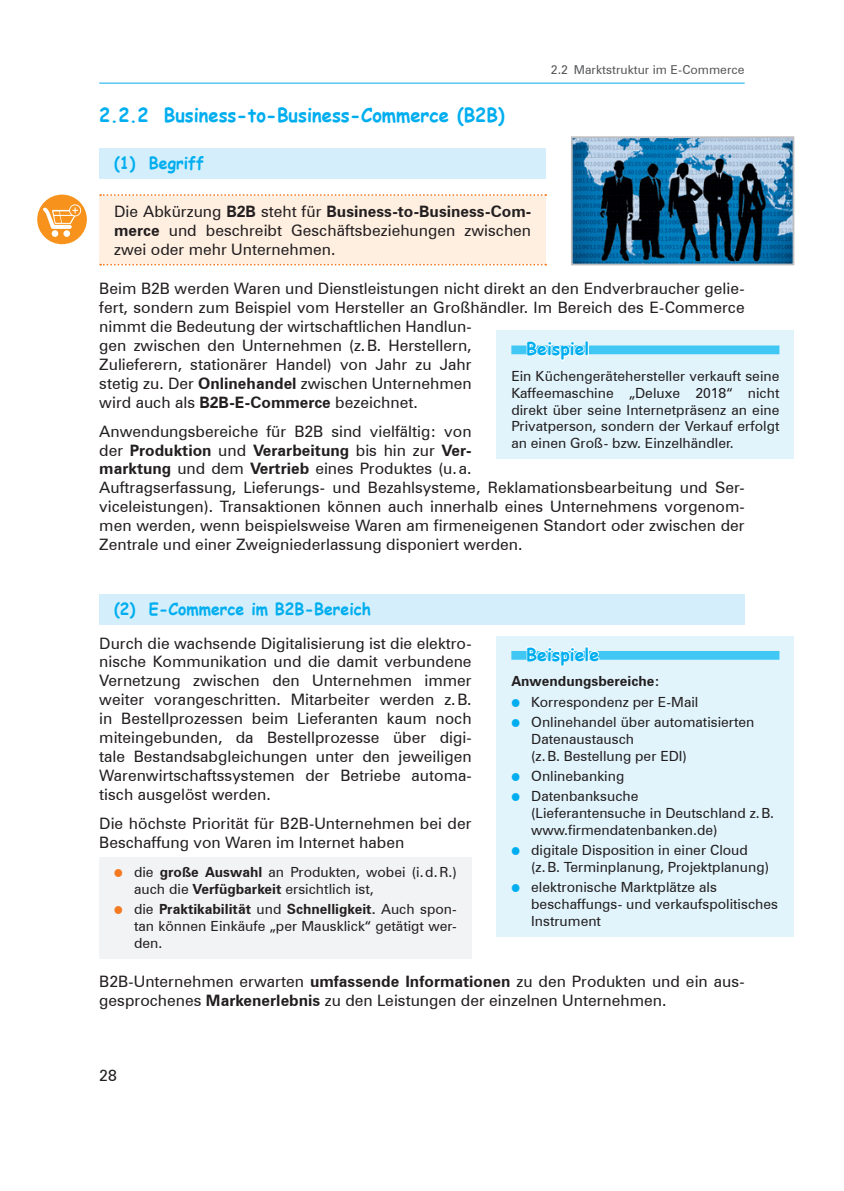
<style>
.page{position:relative;width:844px;height:1191px;background:#fff}
.page>*{position:absolute;margin:0;border:0;box-sizing:border-box;transform-origin:0 0}
.t1{font:700 19.25px "Comic Sans MS";color:#00aeef;scale:.95 1}
.Beispiel{font:700 17.5px "Comic Sans MS";color:#00aeef}
.t2{font:700 16.62px "Comic Sans MS";color:#00aeef;scale:.95 1}
.Fließtext{font:15.75px/18.9px "Zurich BT";color:#231f20}
.Merke_Text{font:15.75px/18.9px "Zurich BT";color:#231f20;text-align:justify}
.Beispiel_Text-Unterl{font:14px/16.8px "Zurich BT";color:#231f20}
.Beispiel_Text-Unterl-2{font:700 14px "Zurich BT";color:#231f20}
.Kolumnentitel_rechts{font:12.25px "Zurich BT";color:#57585a}
.s1{font-weight:700}
.s2{font-family:"Uni Math";font-size:12.25px;color:#f47921}
.s3{font-family:"Uni Math";font-size:12.25px;color:#00aeef}
</style>
<div class="page">
<hr style="left:99px;top:83px;width:645px;height:1px;background:#00aeef">
<div style="left:99px;top:149px;width:447px;height:30px;background:#d4effb"></div>
<div style="left:99px;top:594px;width:645px;height:30px;background:#d4effb"></div>
<div style="left:99px;top:857px;width:372px;height:47px;background:#f2f3f4"></div>
<div style="left:99px;top:895px;width:372px;height:63px;background:#f2f3f4"></div>
<div style="left:99px;top:195px;width:447px;height:70px;background:#feefe1"></div>
<svg style="left:100px;top:194px;width:446px;height:2px"></svg>
<svg style="left:100px;top:264px;width:446px;height:1px"></svg>
<img style="left:573px;top:139px;width:218px;height:123px">
<div style="left:570px;top:136px;width:224px;height:129px;border:2px solid #bcbdc0"></div>
<div style="left:37px;top:195px;width:50px;height:49px;background:#f7931d;border-radius:50%"></div>
<div style="left:52px;top:230px;width:6px;height:7px;background:#fff;border-radius:3px"></div>
<div style="left:63px;top:230px;width:7px;height:7px;background:#fff;border-radius:3px"></div>
<svg style="left:42px;top:204px;width:39px;height:25px"></svg>
<div style="left:496px;top:330px;width:298px;height:39px;background:#e1f4fc"></div>
<div style="left:511px;top:345px;width:268px;height:9px;background:#40c7f4"></div>
<div style="left:496px;top:360px;width:298px;height:99px;background:#e1f4fc"></div>
<svg style="left:525px;top:340px;width:64px;height:21px"></svg>
<div style="left:496px;top:636px;width:298px;height:38px;background:#e1f4fc"></div>
<div style="left:511px;top:651px;width:268px;height:8px;background:#40c7f4"></div>
<div style="left:496px;top:666px;width:298px;height:31px;background:#e1f4fc"></div>
<div style="left:496px;top:686px;width:298px;height:31px;background:#e1f4fc"></div>
<div style="left:496px;top:706px;width:298px;height:65px;background:#e1f4fc"></div>
<div style="left:496px;top:760px;width:298px;height:31px;background:#e1f4fc"></div>
<div style="left:496px;top:780px;width:298px;height:65px;background:#e1f4fc"></div>
<div style="left:496px;top:834px;width:298px;height:48px;background:#e1f4fc"></div>
<div style="left:496px;top:871px;width:298px;height:65px;background:#e1f4fc"></div>
<svg style="left:525px;top:646px;width:75px;height:21px"></svg>
<p class="Kolumnentitel_rechts" style="left:550px;top:63px;width:195px">2.2 Marktstruktur im E-Commerce</p>
<p class="t1" style="left:99px;top:101px;width:428px">2.2.2 Business-to-Business-Commerce (B2B)</p>
<p class="t2" style="left:114px;top:151px;width:96px">(1) Begriff</p>
<p class="Merke_Text" style="left:114px;top:202px;width:418px">Die Abkürzung <span class="s1">B2B</span> steht für <span class="s1">Business-to-Business-Com&shy;merce</span> und beschreibt Geschäftsbeziehungen zwischen zwei oder mehr Unternehmen.</p>
<p class="Fließtext" style="left:99px;top:279px;width:646px">Beim B2B werden Waren und Dienstleistungen nicht direkt an den Endverbraucher gelie&shy;fert, sondern zum Beispiel vom Hersteller an Großhändler. Im Bereich des E-Commerce nimmt die Bedeutung der wirtschaftlichen Handlun-<br>gen zwischen den Unternehmen (z.B. Herstellern,<br>Zulieferern, stationärer Handel) von Jahr zu Jahr<br>stetig zu. Der <span class="s1">Onlinehandel</span> zwischen Unternehmen<br>wird auch als <span class="s1">B2B-E-Commerce</span> bezeichnet.</p>
<p class="Fließtext" style="left:99px;top:421px;width:646px">Anwendungsbereiche für B2B sind vielfältig: von<br>der <span class="s1">Produktion</span> und <span class="s1">Verarbeitung</span> bis hin zur <span class="s1">Ver-<br>marktung</span> und dem <span class="s1">Vertrieb</span> eines Produktes (u.a.<br>Auftragserfassung, Lieferungs- und Bezahlsysteme, Reklamationsbearbeitung und Ser&shy;viceleistungen). Transaktionen können auch innerhalb eines Unternehmens vorgenom&shy;men werden, wenn beispielsweise Waren am firmeneigenen Standort oder zwischen der Zentrale und einer Zweigniederlassung disponiert werden.</p>
<p class="Beispiel" style="left:526px;top:336px;width:65px">Beispiel</p>
<p class="Beispiel_Text-Unterl" style="left:511px;top:367px;width:269px;text-align:justify">Ein Küchengerätehersteller verkauft seine Kaffeemaschine „Deluxe 2018“ nicht direkt über seine Internetpräsenz an eine Privatperson, sondern der Verkauf erfolgt an einen Groß- bzw. Einzelhändler.</p>
<p class="t2" style="left:114px;top:596px;width:272px">(2) E-Commerce im B2B-Bereich</p>
<p class="Fließtext" style="left:99px;top:633px;width:374px;text-align:justify">Durch die wachsende Digitalisierung ist die elektro&shy;nische Kommunikation und die damit verbundene Vernetzung zwischen den Unternehmen immer weiter vorangeschritten. Mitarbeiter werden z.B. in Bestellprozessen beim Lieferanten kaum noch miteingebunden, da Bestellprozesse über digi&shy;tale Bestandsabgleichungen unter den jeweiligen Warenwirtschaftssystemen der Betriebe automa&shy;tisch ausgelöst werden.</p>
<p class="Fließtext" style="left:99px;top:813px;width:374px">Die höchste Priorität für B2B-Unternehmen bei der<br>Beschaffung von Waren im Internet haben</p>
<p class="Beispiel_Text-Unterl" style="left:134px;top:863px;width:324px;text-indent:-20px"><span class="s2">●</span> die <span class="s1">große Auswahl</span> an Produkten, wobei (i.d.R.) auch die <span class="s1">Verfügbarkeit</span> ersichtlich ist,</p>
<p class="Beispiel_Text-Unterl" style="left:134px;top:900px;width:324px;text-align:justify;text-indent:-20px"><span class="s2">●</span> die <span class="s1">Praktikabilität</span> und <span class="s1">Schnelligkeit.</span> Auch spon&shy;tan können Einkäufe „per Mausklick“ getätigt wer&shy;den.</p>
<p class="Fließtext" style="left:99px;top:971px;width:645px">B2B-Unternehmen erwarten <span class="s1">umfassende Informationen</span> zu den Produkten und ein aus&shy;gesprochenes <span class="s1">Markenerlebnis</span> zu den Leistungen der einzelnen Unternehmen.</p>
<p class="Beispiel" style="left:526px;top:641px;width:74px">Beispiele</p>
<p class="Beispiel_Text-Unterl-2" style="left:511px;top:673px;width:150px">Anwendungsbereiche:</p>
<p class="Beispiel_Text-Unterl" style="left:511px;top:693px;width:188px"><span class="s3">●</span> Korrespondenz per E-Mail</p>
<p class="Beispiel_Text-Unterl" style="left:531px;top:713px;width:225px;text-indent:-20px"><span class="s3">●</span> Onlinehandel über automatisierten<br>Datenaustausch<br>(z.B. Bestellung per EDI)</p>
<p class="Beispiel_Text-Unterl" style="left:511px;top:767px;width:114px"><span class="s3">●</span> Onlinebanking</p>
<p class="Beispiel_Text-Unterl" style="left:531px;top:787px;width:244px;text-indent:-20px"><span class="s3">●</span> Datenbanksuche<br>(Lieferantensuche in Deutschland z.B. www.firmendatenbanken.de)</p>
<p class="Beispiel_Text-Unterl" style="left:531px;top:841px;width:239px;text-indent:-20px"><span class="s3">●</span> digitale Disposition in einer Cloud (z.B. Terminplanung, Projektplanung)</p>
<p class="Beispiel_Text-Unterl" style="left:531px;top:878px;width:248px;text-indent:-20px"><span class="s3">●</span> elektronische Marktplätze als beschaffungs- und verkaufspolitisches<br>Instrument</p>
<p class="Fließtext" style="left:99px;top:1066px;width:19px">28</p>
</div>
